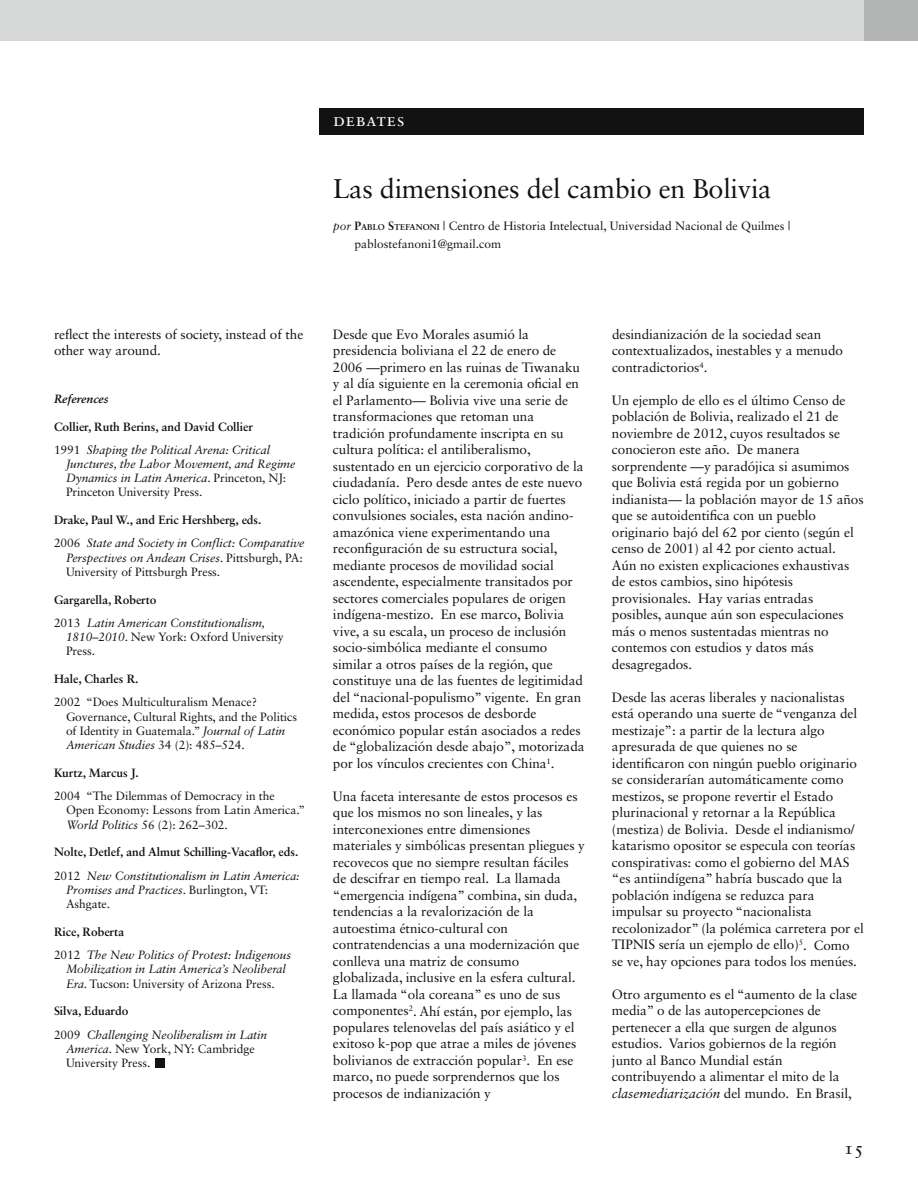
<style>
.page{position:relative;width:918px;height:1188px;background:#fff}
.page>*{position:absolute;margin:0;border:0;box-sizing:border-box;transform-origin:0 0}
.t1{font:27px "Sabon LT Std";letter-spacing:-.01em;color:#121212}
.t2{font:18px "Sabon Roman SC";letter-spacing:.05em;color:#fff}
.t3{font:18px "Sabon Roman Os F";color:#121212}
.t4{font:13.5px/16.5px "Sabon LT Std";letter-spacing:-.005em;color:#121212}
.t5{font:12px/14.2px "Sabon LT Std";letter-spacing:-.005em;color:#121212}
.t6{font:italic 12px/23.2px "Sabon LT Std";letter-spacing:-.005em;color:#121212}
.t7{font:700 12px/23.2px "Sabon LT Std";letter-spacing:-.005em;color:#121212}
.t8{font:italic 700 12px "Sabon LT Std";letter-spacing:-.005em;color:#121212}
.s1{font-style:italic}
.s2{font-family:"Sabon";font-weight:700}
.s3{font-family:"Sabon";font-weight:700;font-size:8.4px}
.s4{font-weight:400}
.s5{font-weight:400;font-style:italic}
.s6{font-style:normal}
.s7{font-weight:700;font-style:normal}
</style>
<div class="page">
<div style="left:320px;top:108px;width:544px;height:27px;background:#121212"></div>
<div style="left:156px;top:1058px;width:9px;height:9px;background:#121212"></div>
<div style="left:0;top:0;width:864px;height:40px;background:#d5d8d7"></div>
<div style="left:864px;top:0;width:54px;height:40px;background:#b3b5b4"></div>
<h2 class="t2" style="left:333px;top:109px;width:73px">debates</h2>
<h1 class="t1" style="left:333px;top:173px;width:440px">Las dimensiones del cambio en Bolivia</h1>
<p class="t5" style="left:354px;top:216px;width:438px;line-height:18px;text-indent:-21px"><span class="s1">por</span> <span class="s2">P</span><span class="s3">ABLO</span> <span class="s2">S</span><span class="s3">TEFANONI</span> | Centro de Historia Intelectual, Universidad Nacional de Quilmes | pablostefanoni1@gmail.com</p>
<p class="t4" style="left:54px;top:326px;width:251px">reflect the interests of society, instead of the other way around.</p>
<p class="t8" style="left:54px;top:391px;width:56px">References</p>
<p class="t7" style="left:54px;top:414px;width:218px">Collier, Ruth Berins, and David Collier<br><span class="s4">1991</span> <span class="s5">Shaping the Political Arena: Critical</span></p>
<p class="t6" style="left:66px;top:457px;width:231px;line-height:14.2px">Junctures, the Labor Movement, and Regime<br>Dynamics in Latin America<span class="s6">. Princeton, NJ:<br>Princeton University Press.</span></p>
<p class="t6" style="left:54px;top:508px;width:252px"><span class="s7">Drake, Paul W., and Eric Hershberg, eds.<br></span><span class="s6">2006</span> State and Society in Conflict: Comparative</p>
<p class="t5" style="left:66px;top:550px;width:238px"><span class="s1">Perspectives on Andean Crises</span>. Pittsburgh, PA:<br>University of Pittsburgh Press.</p>
<p class="t6" style="left:54px;top:588px;width:213px"><span class="s7">Gargarella, Roberto<br></span><span class="s6">2013</span> Latin American Constitutionalism,</p>
<p class="t5" style="left:66px;top:630px;width:219px"><span class="s1">1810–2010</span>. New York: Oxford University<br>Press.</p>
<p class="t7" style="left:54px;top:667px;width:86px">Hale, Charles R.</p>
<p class="t5" style="left:66px;top:695px;width:233px;text-indent:-12px">2002 “Does Multiculturalism Menace?<br>Governance, Cultural Rights, and the Politics of Identity in Guatemala.” <span class="s1">Journal of Latin American Studies</span> 34 (2): 485–524.</p>
<p class="t7" style="left:54px;top:761px;width:86px">Kurtz, Marcus J.</p>
<p class="t5" style="left:66px;top:789px;width:241px;text-indent:-12px">2004 “The Dilemmas of Democracy in the<br>Open Economy: Lessons from Latin America.”<br><span class="s1">World Politics</span> 56 (2): 262–302.</p>
<p class="t7" style="left:54px;top:840px;width:247px">Nolte, Detlef, and Almut Schilling-Vacaflor, eds.<br><span class="s4">2012</span> <span class="s5">New Constitutionalism in Latin America:</span></p>
<p class="t5" style="left:66px;top:883px;width:204px"><span class="s1">Promises and Practices</span>. Burlington, VT:<br>Ashgate.</p>
<p class="t6" style="left:54px;top:920px;width:239px"><span class="s7">Rice, Roberta<br></span><span class="s6">2012</span> The New Politics of Protest: Indigenous</p>
<p class="t6" style="left:66px;top:962px;width:221px;line-height:14.2px">Mobilization in Latin America’s Neoliberal<br>Era<span class="s6">. Tucson: University of Arizona Press.</span></p>
<p class="t6" style="left:54px;top:1000px;width:215px"><span class="s7">Silva, Eduardo<br></span><span class="s6">2009</span> Challenging Neoliberalism in Latin</p>
<p class="t5" style="left:66px;top:1041px;width:190px"><span class="s1">America</span>. New York, NY: Cambridge<br>University Press.</p>
<p class="t4" style="left:333px;top:326px;width:253px">Desde que Evo Morales asumió la presidencia boliviana el 22 de enero de 2006 —primero en las ruinas de Tiwanaku y al día siguiente en la ceremonia oficial en el Parlamento— Bolivia vive una serie de transformaciones que retoman una tradición profundamente inscripta en su cultura política: el antiliberalismo, sustentado en un ejercicio corporativo de la ciudadanía. Pero desde antes de este nuevo ciclo político, iniciado a partir de fuertes convulsiones sociales, esta nación andino&shy;amazónica viene experimentando una reconfiguración de su estructura social, mediante procesos de movilidad social ascendente, especialmente transitados por sectores comerciales populares de origen indígena-mestizo. En ese marco, Bolivia vive, a su escala, un proceso de inclusión socio-simbólica mediante el consumo similar a otros países de la región, que constituye una de las fuentes de legitimidad del “nacional-populismo” vigente. En gran medida, estos procesos de desborde económico popular están asociados a redes de “globalización desde abajo”, motorizada por los vínculos crecientes con China<sup>1</sup>.</p>
<p class="t4" style="left:333px;top:788px;width:254px">Una faceta interesante de estos procesos es que los mismos no son lineales, y las interconexiones entre dimensiones materiales y simbólicas presentan pliegues y recovecos que no siempre resultan fáciles de descifrar en tiempo real. La llamada “emergencia indígena” combina, sin duda, tendencias a la revalorización de la autoestima étnico-cultural con contratendencias a una modernización que conlleva una matriz de consumo globalizada, inclusive en la esfera cultural.<br>La llamada “ola coreana” es uno de sus componentes<sup>2</sup>. Ahí están, por ejemplo, las populares telenovelas del país asiático y el exitoso k-pop que atrae a miles de jóvenes bolivianos de extracción popular<sup>3</sup>. En ese marco, no puede sorprendernos que los procesos de indianización y</p>
<p class="t4" style="left:612px;top:326px;width:232px">desindianización de la sociedad sean contextualizados, inestables y a menudo contradictorios<sup>4</sup>.</p>
<p class="t4" style="left:612px;top:392px;width:253px">Un ejemplo de ello es el último Censo de población de Bolivia, realizado el 21 de noviembre de 2012, cuyos resultados se conocieron este año. De manera sorprendente —y paradójica si asumimos que Bolivia está regida por un gobierno indianista— la población mayor de 15 años que se autoidentifica con un pueblo originario bajó del 62 por ciento (según el censo de 2001) al 42 por ciento actual.<br>Aún no existen explicaciones exhaustivas de estos cambios, sino hipótesis provisionales. Hay varias entradas posibles, aunque aún son especulaciones más o menos sustentadas mientras no contemos con estudios y datos más desagregados.</p>
<p class="t4" style="left:612px;top:689px;width:253px">Desde las aceras liberales y nacionalistas está operando una suerte de “venganza del mestizaje”: a partir de la lectura algo apresurada de que quienes no se identificaron con ningún pueblo originario se considerarían automáticamente como mestizos, se propone revertir el Estado plurinacional y retornar a la República (mestiza) de Bolivia. Desde el indianismo/ katarismo opositor se especula con teorías conspirativas: como el gobierno del MAS “es antiindígena” habría buscado que la población indígena se reduzca para impulsar su proyecto “nacionalista recolonizador” (la polémica carretera por el TIPNIS sería un ejemplo de ello)<sup>5</sup>. Como se ve, hay opciones para todos los menúes.</p>
<p class="t4" style="left:612px;top:986px;width:247px">Otro argumento es el “aumento de la clase media” o de las autopercepciones de pertenecer a ella que surgen de algunos estudios. Varios gobiernos de la región junto al Banco Mundial están contribuyendo a alimentar el mito de la <span class="s1">clasemediarización</span> del mundo. En Brasil,</p>
<h2 class="t3" style="left:844px;top:1137px;width:22px">15</h2>
</div>
